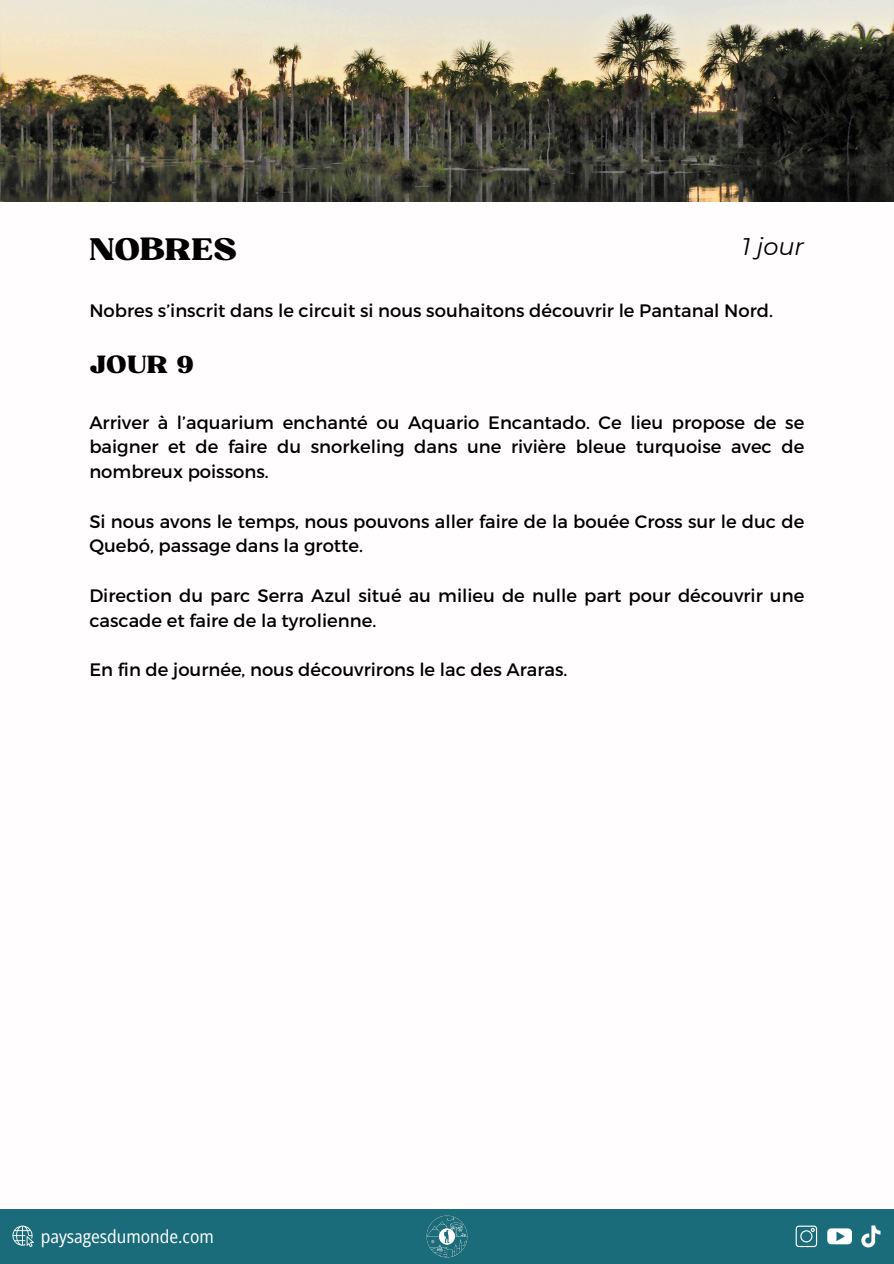
<style>
.page{position:relative;width:894px;height:1264px;background:#fff}
.page>*{position:absolute;margin:0;border:0;box-sizing:border-box;transform-origin:0 0}
.t1{font:30px "Bugaki";color:#000}
.t2{font:italic 24px "Montserrat";color:#000}
.t3{font:24px "Bugaki";color:#000}
.t4{font:18px/24.8px "Montserrat";color:#000}
.t5{font:semi-condensed 18px "Open Sans";color:#fff}
</style>
<div class="page">
<div style="left:0;top:1209px;width:893px;height:54px;background:#1b6c7a"></div>
<img style="left:426px;top:1215px;width:41px;height:42px">
<svg style="left:12px;top:1225px;width:22px;height:21px"></svg>
<svg style="left:827px;top:1228px;width:24px;height:16px"></svg>
<svg style="left:795px;top:1225px;width:21px;height:21px"></svg>
<img style="left:861px;top:1225px;width:19px;height:21px">
<img style="left:0;top:0;width:893px;height:201px">
<h2 class="t1" style="left:89px;top:230px;width:149px">NOBRES</h2>
<p class="t2" style="left:741px;top:231px;width:64px">1 jour</p>
<p class="t4" style="left:89px;top:297px;width:685px">Nobres s’inscrit dans le circuit si nous souhaitons découvrir le Pantanal Nord.</p>
<p class="t3" style="left:89px;top:350px;width:106px">JOUR 9</p>
<p class="t4" style="left:89px;top:409px;width:716px;text-align:justify">Arriver à l’aquarium enchanté ou Aquario Encantado. Ce lieu propose de se baigner et de faire du snorkeling dans une rivière bleue turquoise avec de nombreux poissons.</p>
<p class="t4" style="left:89px;top:508px;width:716px">Si nous avons le temps, nous pouvons aller faire de la bouée Cross sur le duc de<br>Quebó, passage dans la grotte.</p>
<p class="t4" style="left:89px;top:582px;width:716px">Direction du parc Serra Azul situé au milieu de nulle part pour découvrir une cascade et faire de la tyrolienne.</p>
<p class="t4" style="left:89px;top:656px;width:479px">En fin de journée, nous découvrirons le lac des Araras.</p>
<p class="t5" style="left:41px;top:1223px;width:174px">paysagesdumonde.com</p>
</div>
